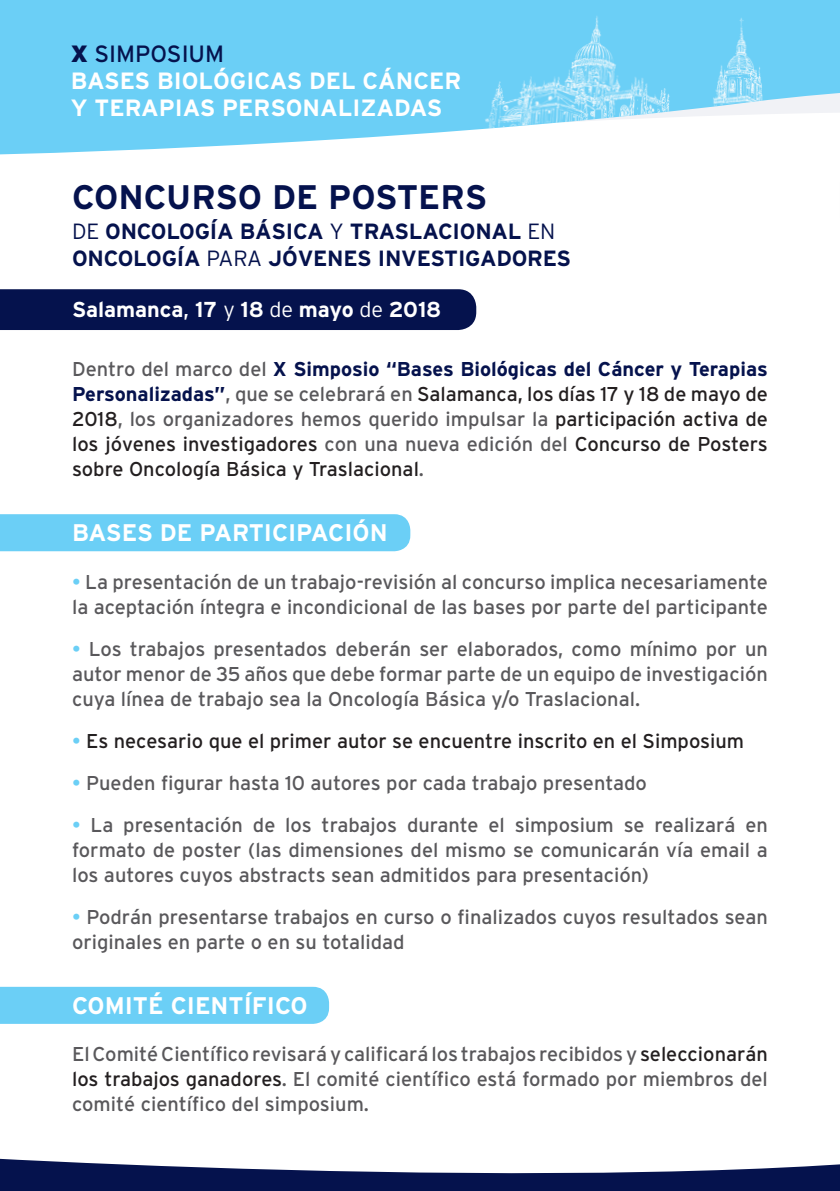
<style>
.page{position:relative;width:840px;height:1191px;background:#fff}
.page>*{position:absolute;margin:0;border:0;box-sizing:border-box;transform-origin:0 0}
.t1{font:700 34px "Interstate";color:#05124d}
.t2{font:700 24px "Interstate";color:#fff}
.t3{font:700 23.6px/26.6px "Interstate";color:#fff}
.t4{font:23.6px "Interstate";color:#05124d}
.t5{font:700 22px/27.4px "Interstate";letter-spacing:-.01em;color:#05124d}
.t6{font:700 21.6px "Interstate";color:#fff}
.t7{font:20px/25px "Interstate";color:#59585b;text-align:justify}
.t8{font:20px/25px "Interstate";color:#231f20;text-align:justify}
.s1{font-weight:900}
.s2{font-weight:300}
.s3{font-weight:400}
.s4{color:#59585b}
.s5{font-weight:700;color:#05124d}
.s6{color:#6bcff6}
.s7{color:#231f20}
</style>
<div class="page">
<svg style="left:0;top:0;width:839px;height:155px;fill:#6bcff6"></svg>
<img style="left:474px;top:0;width:303px;height:130px">
<svg style="left:0;top:1158px;width:839px;height:33px;fill:#05124d"></svg>
<div style="left:0;top:514px;width:410px;height:37px;background:#6bcff6"></div>
<div style="left:0;top:986px;width:329px;height:37px;background:#6bcff6"></div>
<div style="left:0;top:289px;width:476px;height:41px;background:#05124d"></div>
<p class="t4" style="left:71px;top:40px;width:155px"><span class="s1">X</span> SIMPOSIUM</p>
<p class="t3" style="left:71px;top:67px;width:392px">BASES BIOLÓGICAS DEL CÁNCER<br>Y TERAPIAS PERSONALIZADAS</p>
<h1 class="t1" style="left:72px;top:178px;width:416px">CONCURSO DE POSTERS</h1>
<p class="t5" style="left:72px;top:217px;width:500px"><span class="s2">DE</span> ONCOLOGÍA BÁSICA <span class="s2">Y</span> TRASLACIONAL <span class="s2">EN<br></span>ONCOLOGÍA <span class="s2">PARA</span> JÓVENES INVESTIGADORES</p>
<p class="t6" style="left:72px;top:297px;width:370px">Salamanca<span class="s3">,</span> 17 <span class="s2">y</span> 18 <span class="s2">de</span> mayo <span class="s2">de</span> 2018</p>
<p class="t8" style="left:72px;top:356px;width:697px"><span class="s4">Dentro del marco del</span> <span class="s5">X Simposio “Bases Biológicas del Cáncer y Terapias Personalizadas”</span><span class="s4">, que se celebrará en</span> Salamanca, los días 17 y 18 de mayo de 2018<span class="s4">, los organizadores hemos querido impulsar la</span> participación activa de los jóvenes investigadores <span class="s4">con una nueva edición del</span> Concurso de Posters sobre Oncología Básica y Traslacional<span class="s4">.</span></p>
<p class="t2" style="left:72px;top:519px;width:317px">BASES DE PARTICIPACIÓN</p>
<p class="t7" style="left:72px;top:569px;width:697px"><span class="s6">•</span> La presentación de un trabajo-revisión al concurso implica necesariamente la aceptación íntegra e incondicional de las bases por parte del participante</p>
<p class="t7" style="left:72px;top:636px;width:697px"><span class="s6">•</span> Los trabajos presentados deberán ser elaborados, como mínimo por un autor menor de 35 años que debe formar parte de un equipo de investigación cuya línea de trabajo sea la Oncología Básica y/o Traslacional.</p>
<p class="t8" style="left:72px;top:728px;width:673px"><span class="s6">•</span> Es necesario que el primer autor se encuentre inscrito en el Simposium</p>
<p class="t7" style="left:72px;top:770px;width:576px"><span class="s6">•</span> Pueden figurar hasta 10 autores por cada trabajo presentado</p>
<p class="t7" style="left:72px;top:812px;width:697px"><span class="s6">•</span> La presentación de los trabajos durante el simposium se realizará en formato de poster (las dimensiones del mismo se comunicarán vía email a los autores cuyos abstracts sean admitidos para presentación)</p>
<p class="t7" style="left:72px;top:904px;width:697px"><span class="s6">•</span> Podrán presentarse trabajos en curso o finalizados cuyos resultados sean originales en parte o en su totalidad</p>
<p class="t2" style="left:72px;top:991px;width:237px">COMITÉ CIENTÍFICO</p>
<p class="t7" style="left:72px;top:1041px;width:697px">El Comité Científico revisará y calificará los trabajos recibidos y <span class="s7">seleccionarán los trabajos ganadores</span>. El comité científico está formado por miembros del comité científico del simposium.</p>
</div>
